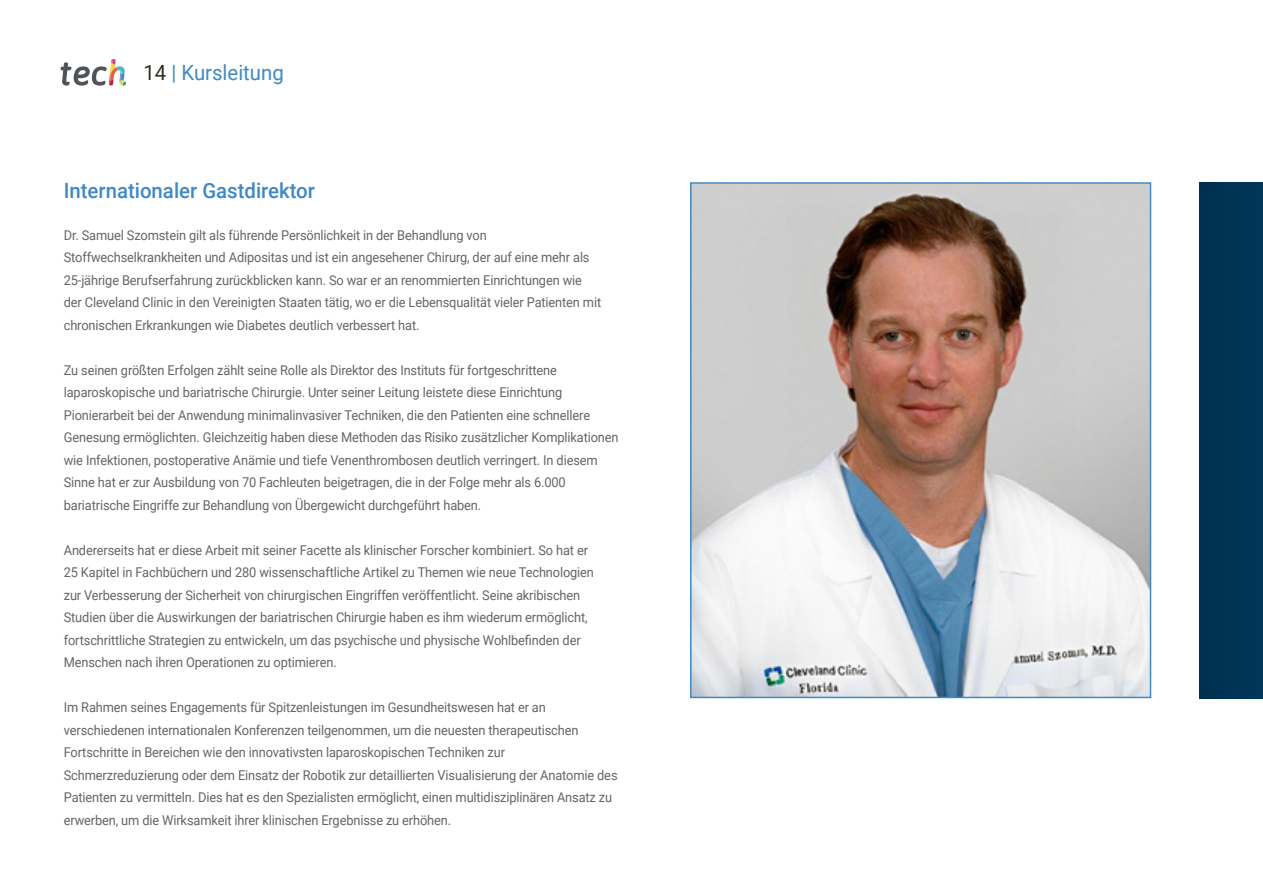
<style>
.page{position:relative;width:1263px;height:893px;background:#fff}
.page>*{position:absolute;margin:0;border:0;box-sizing:border-box;transform-origin:0 0}
.t1{font:500 21px "Roboto";color:#4089c5}
.t2{font:21px "Roboto";color:#4089c5}
.t3{font:13.5px/22.5px "Roboto";letter-spacing:-.01em;color:#656565;scale:.95 1}
.s1{color:#312e20}
</style>
<div class="page">
<div style="left:1199px;top:182px;width:64px;height:516px;background:#003354"></div>
<img style="left:693px;top:185px;width:455px;height:510px">
<div style="left:690px;top:182px;width:461px;height:516px;border:2px solid #4089c5"></div>
<svg style="left:61px;top:59px;width:65px;height:27px"></svg>
<h1 class="t2" style="left:144px;top:57px;width:142px"><span class="s1">14</span> | Kursleitung</h1>
<h1 class="t1" style="left:64px;top:176px;width:253px">Internationaler Gastdirektor</h1>
<p class="t3" style="left:64px;top:223px;width:567px">Dr. Samuel Szomstein gilt als führende Persönlichkeit in der Behandlung von Stoffwechselkrankheiten und Adipositas und ist ein angesehener Chirurg, der auf eine mehr als 25-jährige Berufserfahrung zurückblicken kann. So war er an renommierten Einrichtungen wie der Cleveland Clinic in den Vereinigten Staaten tätig, wo er die Lebensqualität vieler Patienten mit chronischen Erkrankungen wie Diabetes deutlich verbessert hat.</p>
<p class="t3" style="left:64px;top:358px;width:586px">Zu seinen größten Erfolgen zählt seine Rolle als Direktor des Instituts für fortgeschrittene laparoskopische und bariatrische Chirurgie. Unter seiner Leitung leistete diese Einrichtung Pionierarbeit bei der Anwendung minimalinvasiver Techniken, die den Patienten eine schnellere Genesung ermöglichten. Gleichzeitig haben diese Methoden das Risiko zusätzlicher Komplikationen wie Infektionen, postoperative Anämie und tiefe Venenthrombosen deutlich verringert. In diesem Sinne hat er zur Ausbildung von 70 Fachleuten beigetragen, die in der Folge mehr als 6.000 bariatrische Eingriffe zur Behandlung von Übergewicht durchgeführt haben.</p>
<p class="t3" style="left:64px;top:538px;width:560px">Andererseits hat er diese Arbeit mit seiner Facette als klinischer Forscher kombiniert. So hat er 25 Kapitel in Fachbüchern und 280 wissenschaftliche Artikel zu Themen wie neue Technologien zur Verbesserung der Sicherheit von chirurgischen Eingriffen veröffentlicht. Seine akribischen Studien über die Auswirkungen der bariatrischen Chirurgie haben es ihm wiederum ermöglicht, fortschrittliche Strategien zu entwickeln, um das psychische und physische Wohlbefinden der Menschen nach ihren Operationen zu optimieren.</p>
<p class="t3" style="left:64px;top:696px;width:584px">Im Rahmen seines Engagements für Spitzenleistungen im Gesundheitswesen hat er an verschiedenen internationalen Konferenzen teilgenommen, um die neuesten therapeutischen Fortschritte in Bereichen wie den innovativsten laparoskopischen Techniken zur Schmerzreduzierung oder dem Einsatz der Robotik zur detaillierten Visualisierung der Anatomie des Patienten zu vermitteln. Dies hat es den Spezialisten ermöglicht, einen multidisziplinären Ansatz zu erwerben, um die Wirksamkeit ihrer klinischen Ergebnisse zu erhöhen.</p>
</div>
